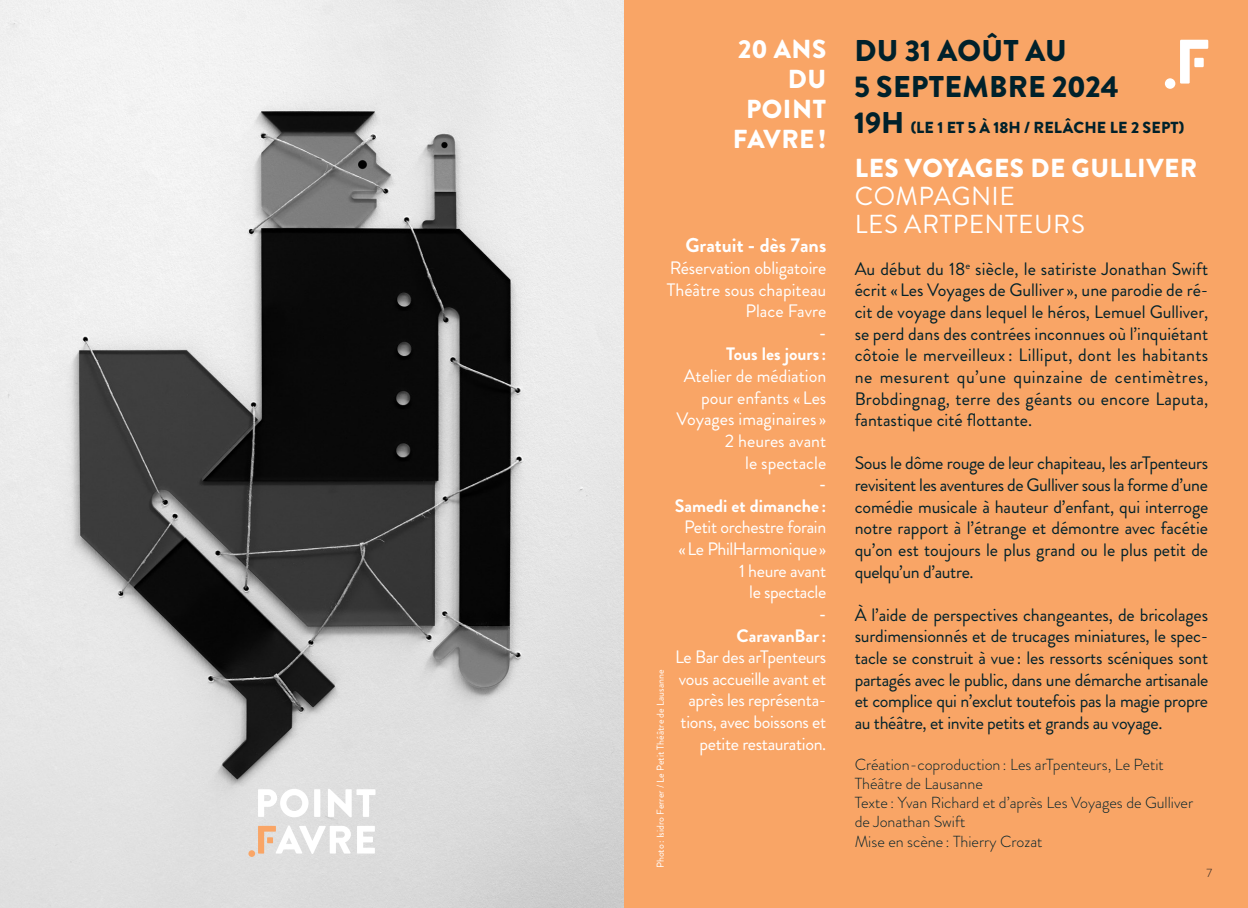
<style>
.page{position:relative;width:1248px;height:908px;background:#fff}
.page>*{position:absolute;margin:0;border:0;box-sizing:border-box;transform-origin:0 0}
.Date_et_horaire{font:900 30px/36px "Brandon Grotesque";letter-spacing:.01em;color:#00212b}
.sous-titre{font:26px/28px "Brandon Grotesque";letter-spacing:.02em;color:#fff}
.Bloc_informations{font:900 26px/30px "Brandon Grotesque";letter-spacing:.02em;color:#fff;text-align:right}
.Bloc_informations-2{font:700 20px "Brandon Grotesque";color:#fff}
.Texte_courant{font:18px/21.6px "Brandon Grotesque";letter-spacing:-.005em;color:#00212b;text-align:justify}
.Bloc_informations-3{font:18px/21.6px "Brandon Grotesque";letter-spacing:-.02em;color:#fff;text-align:right}
.Bloc_informations-4{font:18px/21.6px "Brandon Grotesque";color:#fff;text-align:right}
.Bloc_informations-5{font:500 18px "Brandon Grotesque";color:#fff}
.Texte_courant-2{font:300 16px/19.2px "Brandon Grotesque";color:#00212b}
.Date_et_horaire-2{font:900 16px "Brandon Grotesque";letter-spacing:.01em;color:#00212b}
.Artiste{font:300 12px "Brandon Grotesque";color:#231f20}
.Artiste-2{font:10px "Brandon Grotesque";color:#fff}
.s1{font-weight:500}
.s2{font-weight:700}
.s3{font-size:30px}
.s4{font-weight:900}
</style>
<div class="page">
<div style="left:624px;top:0;width:623px;height:907px;background:#f9a566"></div>
<svg style="left:1180px;top:40px;width:28px;height:43px"></svg>
<div style="left:1194px;top:58px;width:9px;height:9px;background:#fff"></div>
<div style="left:1164px;top:78px;width:11px;height:11px;background:#fff;border-radius:50%"></div>
<img style="left:0;top:0;width:624px;height:907px">
<svg style="left:258px;top:788px;width:50px;height:28px"></svg>
<div style="left:314px;top:788px;width:6px;height:28px;background:#fff"></div>
<svg style="left:328px;top:788px;width:47px;height:28px"></svg>
<svg style="left:357px;top:825px;width:18px;height:28px"></svg>
<svg style="left:258px;top:825px;width:93px;height:28px"></svg>
<svg style="left:248px;top:849px;width:7px;height:7px"></svg>
<p class="Bloc_informations" style="left:732px;top:34px;width:95px">20 ANS<br>DU<br>POINT<br>FAVRE!</p>
<p class="Bloc_informations-2" style="left:685px;top:231px;width:142px">Gratuit - dès 7ans</p>
<p class="Bloc_informations-3" style="left:667px;top:257px;width:161px;text-align:left">Réservation obligatoire<br>Théâtre sous chapiteau</p>
<p class="Bloc_informations-4" style="left:745px;top:300px;width:82px">Place Favre <span class="s1">-</span></p>
<p class="Bloc_informations-4" style="left:676px;top:343px;width:151px"><span class="s2">Tous les jours:<br></span>Atelier de médiation pour enfants « Les<br>Voyages imaginaires »<br>2 heures avant<br>le spectacle</p>
<p class="Bloc_informations-5" style="left:819px;top:471px;width:9px">-</p>
<p class="Bloc_informations-3" style="left:674px;top:495px;width:153px"><span class="s2">Samedi et dimanche :<br></span>Petit orchestre forain «Le PhilHarmonique»<br>1 heure avant<br>le spectacle</p>
<p class="Bloc_informations-5" style="left:819px;top:601px;width:9px">-</p>
<p class="Bloc_informations-3" style="left:675px;top:624px;width:153px"><span class="s2">CaravanBar:<br></span>Le Bar des arTpenteurs vous accueille avant et après les représenta&shy;tions, avec boissons et petite restauration.</p>
<p class="Artiste-2" style="left:653px;top:867px;width:200px;rotate:-90deg">Photo : Isidro Ferrer / Le Petit Théâtre de Lausanne</p>
<p class="Date_et_horaire" style="left:854px;top:33px;width:266px">DU 31 AOÛT AU<br>5 SEPTEMBRE 2024</p>
<p class="Date_et_horaire-2" style="left:854px;top:116px;width:331px"><span class="s3">19H</span> (LE 1 ET 5 À 18H / RELÂCHE LE 2 SEPT)</p>
<p class="sous-titre" style="left:854px;top:154px;width:344px"><span class="s4">LES VOYAGES DE GULLIVER<br></span>COMPAGNIE<br>LES ARTPENTEURS</p>
<p class="Texte_courant" style="left:854px;top:258px;width:355px">Au début du 18<sup>e</sup> siècle, le satiriste Jonathan Swift écrit « Les Voyages de Gulliver », une parodie de ré&shy;cit de voyage dans lequel le héros, Lemuel Gulliver, se perd dans des contrées inconnues où l’inquiétant côtoie le merveilleux : Lilliput, dont les habitants ne mesurent qu’une quinzaine de centimètres, Brobdingnag, terre des géants ou encore Laputa, fantastique cité flottante.</p>
<p class="Texte_courant" style="left:854px;top:452px;width:355px">Sous le dôme rouge de leur chapiteau, les arTpenteurs revisitent les aventures de Gulliver sous la forme d’une comédie musicale à hauteur d’enfant, qui interroge notre rapport à l’étrange et démontre avec facétie qu’on est toujours le plus grand ou le plus petit de quelqu’un d’autre.</p>
<p class="Texte_courant" style="left:854px;top:603px;width:355px">À l’aide de perspectives changeantes, de bricolages surdimensionnés et de trucages miniatures, le spec&shy;tacle se construit à vue: les ressorts scéniques sont partagés avec le public, dans une démarche artisanale et complice qui n’exclut toutefois pas la magie propre au théâtre, et invite petits et grands au voyage.</p>
<p class="Texte_courant-2" style="left:854px;top:754px;width:310px">Création-coproduction : Les arTpenteurs, Le Petit<br>Théâtre de Lausanne</p>
<p class="Texte_courant-2" style="left:854px;top:792px;width:340px">Texte : Yvan Richard et d’après Les Voyages de Gulliver de Jonathan Swift</p>
<p class="Texte_courant-2" style="left:854px;top:831px;width:189px">Mise en scène : Thierry Crozat</p>
<p class="Artiste" style="left:1206px;top:863px;width:7px">7</p>
</div>
